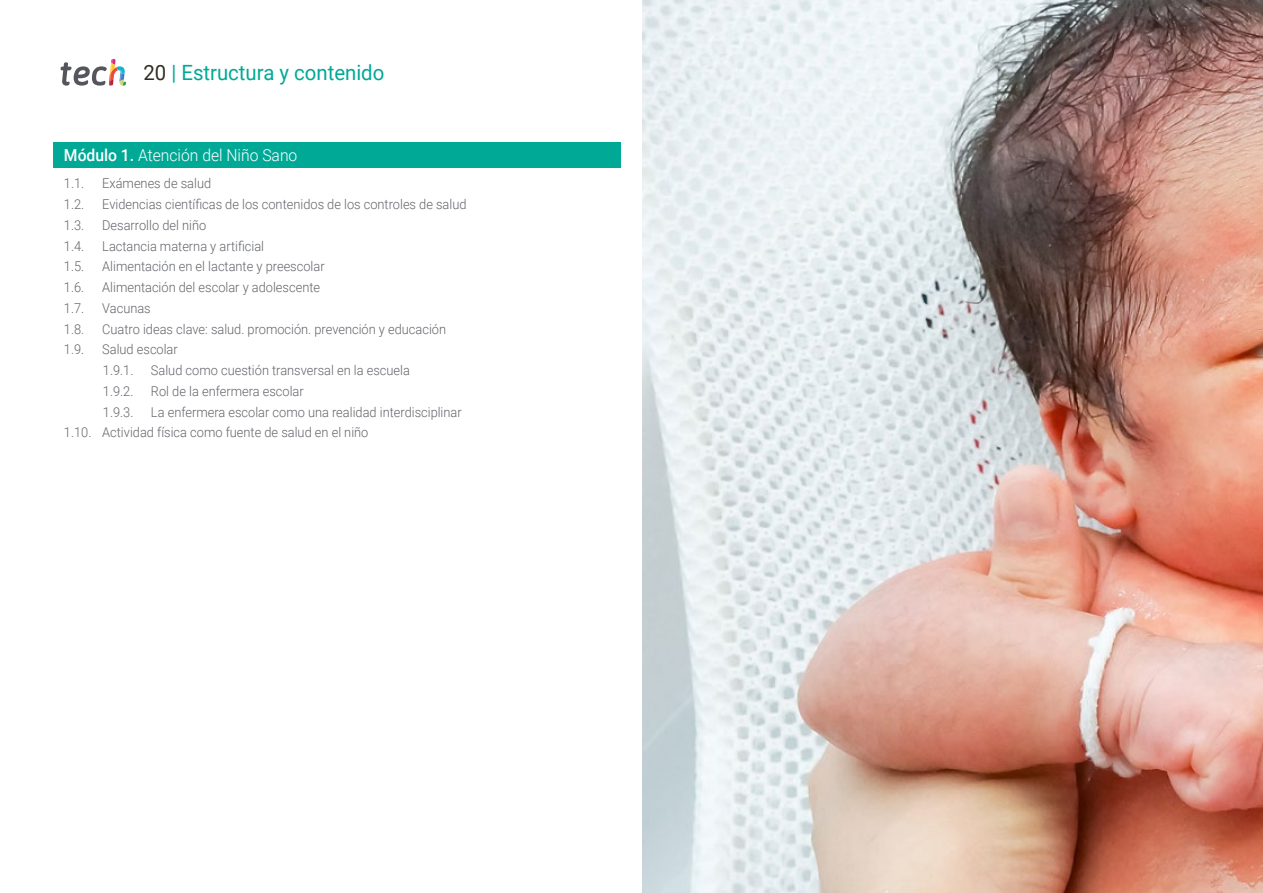
<style>
.page{position:relative;width:1263px;height:893px;background:#fff}
.page>*{position:absolute;margin:0;border:0;box-sizing:border-box;transform-origin:0 0}
.t1{font:21px "Roboto";color:#00a996}
.t2{font:300 16.5px "Roboto";color:#fff;scale:.95 1}
.t3{font:300 13.5px/20.7px "Roboto";color:#61646a;scale:.95 1}
.s1{color:#312e20}
.s2{font-weight:500}
</style>
<div class="page">
<div style="left:53px;top:142px;width:568px;height:25px;background:#00a996"></div>
<svg style="left:61px;top:59px;width:65px;height:27px"></svg>
<img style="left:642px;top:0;width:621px;height:893px">
<h1 class="t1" style="left:144px;top:57px;width:242px"><span class="s1">20</span> | Estructura y contenido</h1>
<p class="t2" style="left:64px;top:144px;width:247px"><span class="s2">Módulo 1.</span> Atención del Niño Sano</p>
<p class="t3" style="left:64px;top:173px;width:23px">1.1.</p>
<p class="t3" style="left:102px;top:173px;width:116px">Exámenes de salud</p>
<p class="t3" style="left:64px;top:193px;width:23px">1.2.</p>
<p class="t3" style="left:102px;top:193px;width:385px">Evidencias científicas de los contenidos de los controles de salud</p>
<p class="t3" style="left:64px;top:214px;width:23px">1.3.</p>
<p class="t3" style="left:102px;top:214px;width:111px">Desarrollo del niño</p>
<p class="t3" style="left:64px;top:235px;width:23px">1.4.</p>
<p class="t3" style="left:102px;top:235px;width:172px">Lactancia materna y artificial</p>
<p class="t3" style="left:64px;top:256px;width:23px">1.5.</p>
<p class="t3" style="left:102px;top:256px;width:236px">Alimentación en el lactante y preescolar</p>
<p class="t3" style="left:64px;top:276px;width:23px">1.6.</p>
<p class="t3" style="left:102px;top:276px;width:231px">Alimentación del escolar y adolescente</p>
<p class="t3" style="left:64px;top:297px;width:23px">1.7.</p>
<p class="t3" style="left:102px;top:297px;width:53px">Vacunas</p>
<p class="t3" style="left:64px;top:318px;width:23px">1.8.</p>
<p class="t3" style="left:102px;top:318px;width:363px">Cuatro ideas clave: salud. promoción. prevención y educación</p>
<p class="t3" style="left:64px;top:339px;width:23px">1.9.</p>
<p class="t3" style="left:102px;top:339px;width:81px">Salud escolar<br>1.9.1.</p>
<p class="t3" style="left:151px;top:359px;width:274px">Salud como cuestión transversal en la escuela</p>
<p class="t3" style="left:103px;top:380px;width:34px">1.9.2.</p>
<p class="t3" style="left:151px;top:380px;width:162px">Rol de la enfermera escolar</p>
<p class="t3" style="left:103px;top:401px;width:34px">1.9.3.</p>
<p class="t3" style="left:64px;top:401px;width:420px;text-indent:87px">La enfermera escolar como una realidad interdisciplinar<br>1.10. Actividad física como fuente de salud en el niño</p>
</div>
